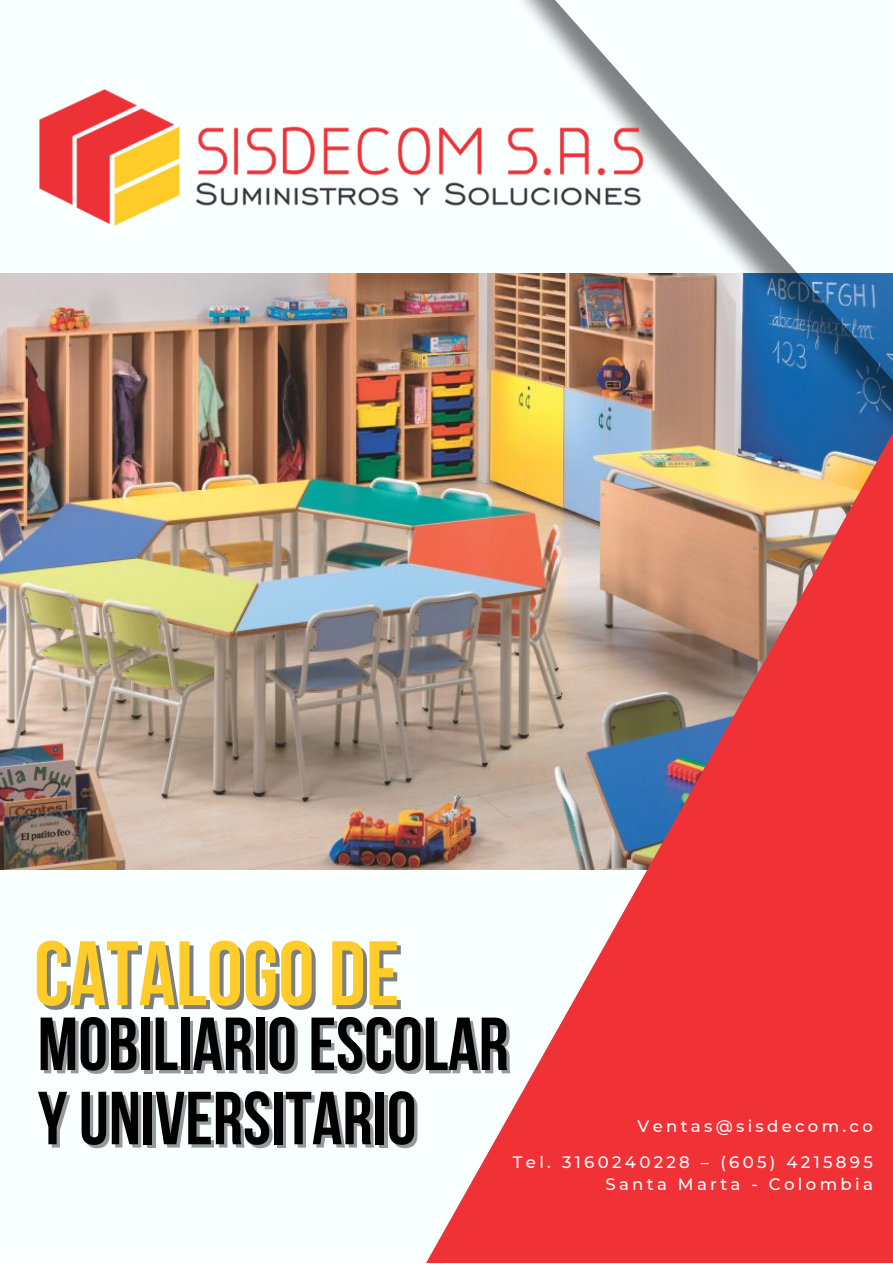
<style>
.page{position:relative;width:893px;height:1264px;background:#fff}
.page>*{position:absolute;margin:0;border:0;box-sizing:border-box;transform-origin:0 0}
.t1{font:700 91.05px "Bebas Neue";color:#ffcc29}
.t2{font:700 75px "Bebas Neue";color:#000}
.t3{font:500 16.5px "Montserrat";letter-spacing:.2em;color:#fff}
</style>
<div class="page">
<div style="left:0;top:0;width:892px;height:1262px;background:#faffff"></div>
<img style="left:0;top:274px;width:393px;height:595px">
<svg style="left:393px;top:658px;width:499px;height:604px;fill:#f03237"></svg>
<img style="left:376px;top:0;width:516px;height:658px">
<img style="left:39px;top:89px;width:603px;height:136px">
<p class="t1" style="left:34px;top:936px;width:367px">CATALOGO DE</p>
<p class="t2" style="left:38px;top:1013px;width:472px">MOBILIARIOESCOLAR</p>
<p class="t2" style="left:38px;top:1087px;width:380px">YUNIVERSITARIO</p>
<p class="t3" style="left:637px;top:1115px;width:237px">Ventas@sisdecom.co</p>
<p class="t3" style="left:513px;top:1151px;width:361px">Tel. 3160240228 – (605) 4215895</p>
<p class="t3" style="left:605px;top:1173px;width:269px">Santa Marta - Colombia</p>
</div>
